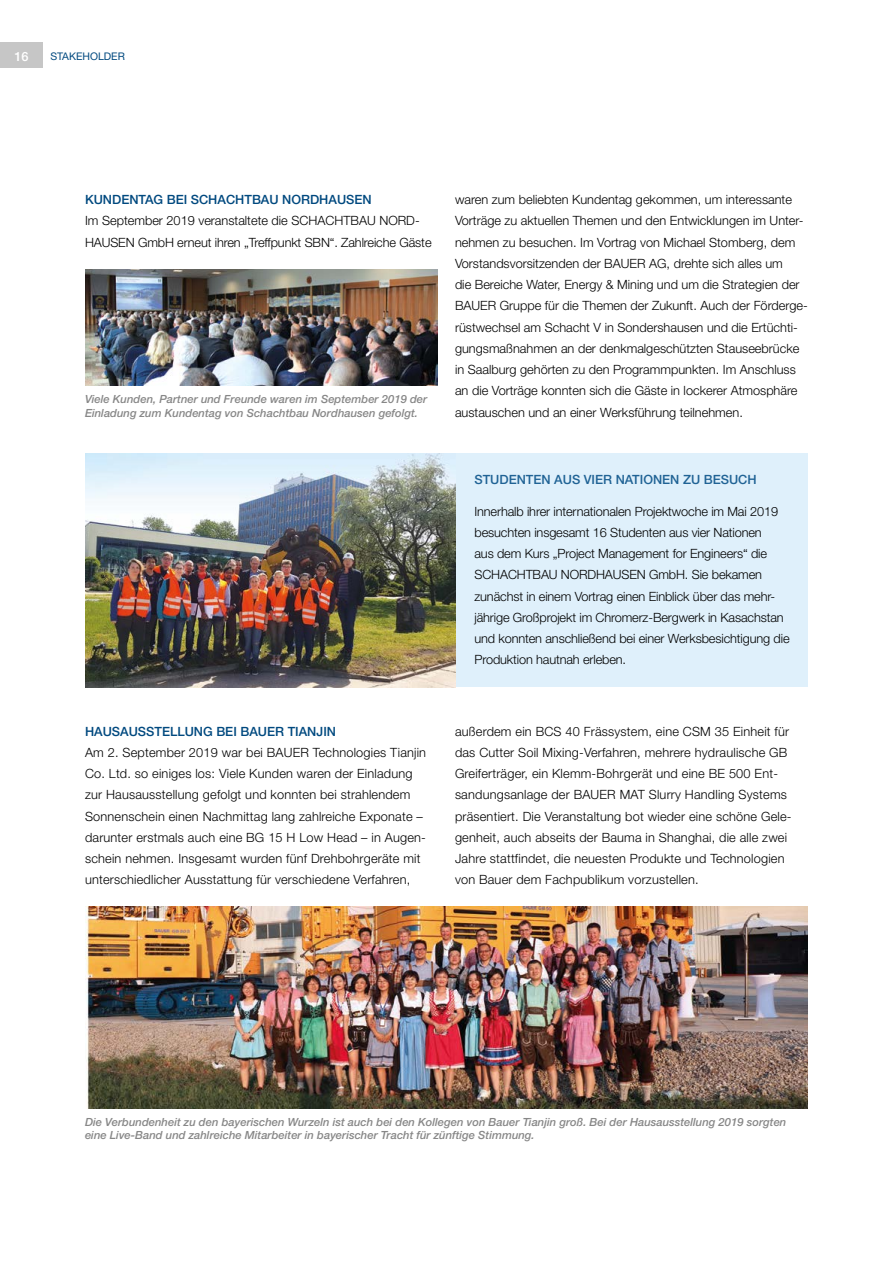
<style>
.page{position:relative;width:893px;height:1263px;background:#fff}
.page>*{position:absolute;margin:0;border:0;box-sizing:border-box;transform-origin:0 0}
.t1{font:300 12.75px/21.3px "Helvetica Neue LT";color:#000}
.t2{font:500 12.75px "Helvetica Neue LT";color:#00497f}
.t3{font:500 12.75px "Helvetica Neue LT";color:#206395}
.t4{font:500 12.75px "Helvetica Neue LT";color:#fff}
.t5{font:italic 500 11.25px/13.5px "Helvetica Neue LT";color:#878787}
.t6{font:10.5px "Helvetica Neue LT";color:#00497f}
</style>
<div class="page">
<div style="left:0;top:43px;width:43px;height:25px;background:#c6c6c6"></div>
<img style="left:85px;top:269px;width:353px;height:117px">
<img style="left:85px;top:907px;width:723px;height:202px">
<div style="left:455px;top:453px;width:353px;height:234px;background:#dff0fb"></div>
<img style="left:85px;top:453px;width:370px;height:234px">
<p class="t4" style="left:14px;top:48px;width:16px">16</p>
<p class="t6" style="left:50px;top:50px;width:76px">STAKEHOLDER</p>
<p class="t2" style="left:85px;top:192px;width:288px">KUNDENTAG BEI SCHACHTBAU NORDHAUSEN</p>
<p class="t1" style="left:85px;top:210px;width:348px">Im September 2019 veranstaltete die SCHACHTBAU NORD-<br>HAUSEN GmbH erneut ihren „Treffpunkt SBN“. Zahlreiche Gäste</p>
<p class="t5" style="left:85px;top:392px;width:344px">Viele Kunden, Partner und Freunde waren im September 2019 der<br>Einladung zum Kundentag von Schachtbau Nordhausen gefolgt.</p>
<p class="t1" style="left:455px;top:189px;width:354px">waren zum beliebten Kundentag gekommen, um interessante Vorträge zu aktuellen Themen und den Entwicklungen im Unter&shy;nehmen zu besuchen. Im Vortrag von Michael Stomberg, dem Vorstandsvorsitzenden der BAUER AG, drehte sich alles um<br>die Bereiche Water, Energy &amp; Mining und um die Strategien der BAUER Gruppe für die Themen der Zukunft. Auch der Förderge&shy;rüstwechsel am Schacht V in Sondershausen und die Ertüchti&shy;gungsmaßnahmen an der denkmalgeschützten Stauseebrücke in Saalburg gehörten zu den Programmpunkten. Im Anschluss an die Vorträge konnten sich die Gäste in lockerer Atmosphäre austauschen und an einer Werksführung teilnehmen.</p>
<p class="t3" style="left:474px;top:471px;width:284px">STUDENTEN AUS VIER NATIONEN ZU BESUCH</p>
<p class="t1" style="left:474px;top:500px;width:317px">Innerhalb ihrer internationalen Projektwoche im Mai 2019 besuchten insgesamt 16 Studenten aus vier Nationen<br>aus dem Kurs „Project Management for Engineers“ die SCHACHTBAU NORDHAUSEN GmbH. Sie bekamen zunächst in einem Vortrag einen Einblick über das mehr&shy;jährige Großprojekt im Chromerz-Bergwerk in Kasachstan und konnten anschließend bei einer Werksbesichtigung die Produktion hautnah erleben.</p>
<p class="t2" style="left:85px;top:723px;width:253px">HAUSAUSSTELLUNG BEI BAUER TIANJIN</p>
<p class="t1" style="left:85px;top:741px;width:343px">Am 2. September 2019 war bei BAUER Technologies Tianjin Co. Ltd. so einiges los: Viele Kunden waren der Einladung zur Hausausstellung gefolgt und konnten bei strahlendem Sonnenschein einen Nachmittag lang zahlreiche Exponate – darunter erstmals auch eine BG 15 H Low Head – in Augen&shy;schein nehmen. Insgesamt wurden fünf Drehbohrgeräte mit unterschiedlicher Ausstattung für verschiedene Verfahren,</p>
<p class="t1" style="left:455px;top:720px;width:338px">außerdem ein BCS 40 Frässystem, eine CSM 35 Einheit für das Cutter Soil Mixing-Verfahren, mehrere hydraulische GB Greiferträger, ein Klemm-Bohrgerät und eine BE 500 Ent&shy;sandungsanlage der BAUER MAT Slurry Handling Systems präsentiert. Die Veranstaltung bot wieder eine schöne Gele&shy;genheit, auch abseits der Bauma in Shanghai, die alle zwei Jahre stattfindet, die neuesten Produkte und Technologien von Bauer dem Fachpublikum vorzustellen.</p>
<p class="t5" style="left:85px;top:1115px;width:703px">Die Verbundenheit zu den bayerischen Wurzeln ist auch bei den Kollegen von Bauer Tianjin groß. Bei der Hausausstellung 2019 sorgten eine Live-Band und zahlreiche Mitarbeiter in bayerischer Tracht für zünftige Stimmung.</p>
</div>
